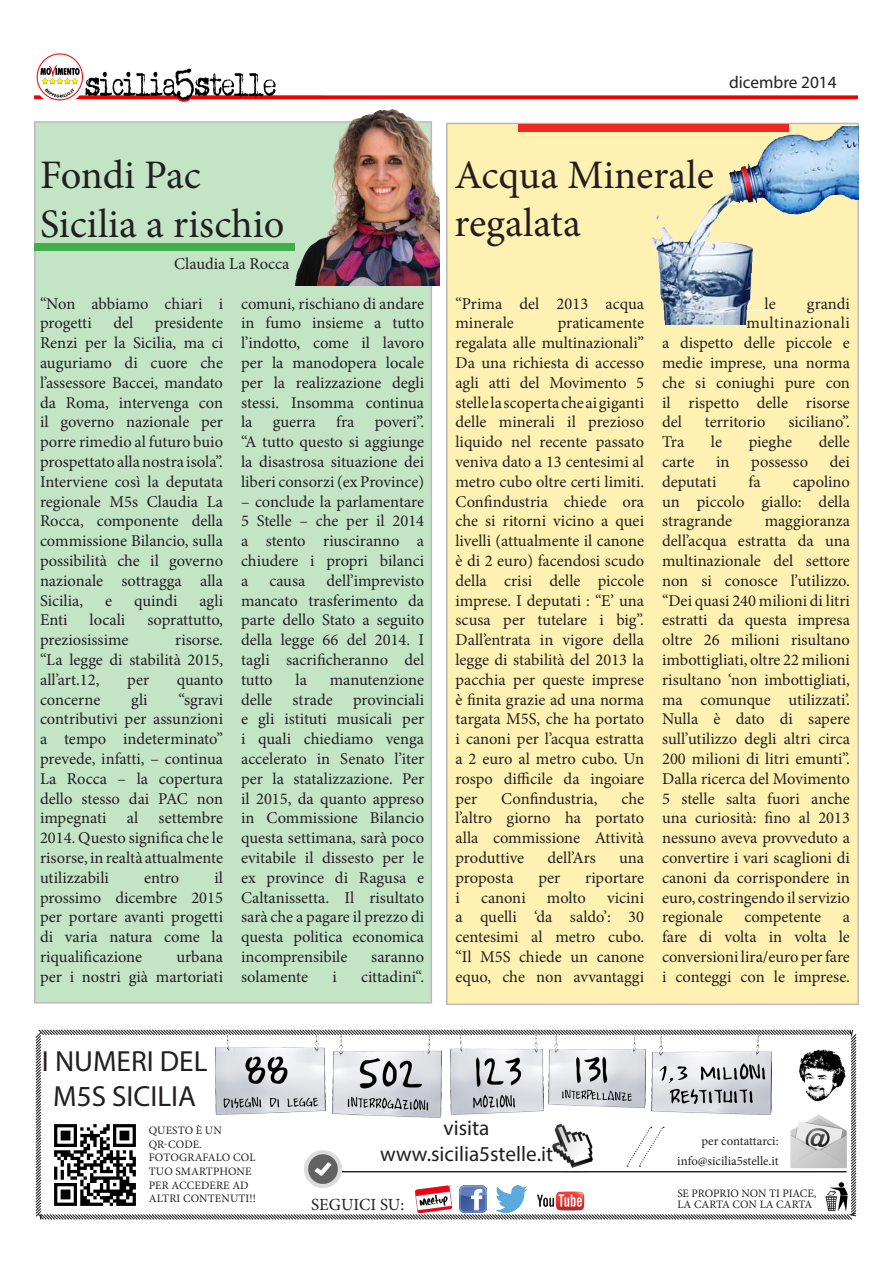
<style>
.page{position:relative;width:893px;height:1263px;background:#fff}
.page>*{position:absolute;margin:0;border:0;box-sizing:border-box;transform-origin:0 0}
.t1{font:40.5px/48.6px "Minion Pro";color:#231f20}
.t2{font:29.25px "Myriad Pro";color:#231f20}
.t3{font:21.3px "Myriad Pro";color:#231f20}
.t4{font:17.25px "Myriad Pro";color:#231f20}
.t5{font:16.95px "Minion Pro";color:#231f20}
.t6{font:16.5px/19.8px "Minion Pro";color:#231f20;text-align:justify}
.t7{font:16.5px "Minion Pro";letter-spacing:.035em;color:#231f20}
.t8{font:16.5px "Minion Pro";color:#fff}
.t9{font:12.75px "Minion Pro";color:#231f20}
.t10{font:11.4px/13.6px "Minion Pro";color:#231f20}
.s1{color:#231f20}
</style>
<div class="page">
<img style="left:34px;top:53px;width:824px;height:49px">
<svg style="left:35px;top:1029px;width:822px;height:191px"></svg>
<img style="left:822px;top:1180px;width:28px;height:32px">
<img style="left:542px;top:1116px;width:64px;height:64px">
<img style="left:416px;top:1185px;width:35px;height:27px">
<img style="left:460px;top:1185px;width:27px;height:27px">
<img style="left:495px;top:1185px;width:33px;height:27px">
<img style="left:533px;top:1181px;width:54px;height:39px">
<img style="left:796px;top:1047px;width:50px;height:55px">
<img style="left:791px;top:1114px;width:55px;height:57px">
<hr style="left:340px;top:1171px;width:506px;height:1px;background:#231f20">
<svg style="left:626px;top:1126px;width:38px;height:40px"></svg>
<img style="left:215px;top:1032px;width:111px;height:82px">
<div style="left:35px;top:122px;width:396px;height:881px;background:#c3e5c6"></div>
<div style="left:447px;top:123px;width:411px;height:881px;background:#fff1b1"></div>
<img style="left:332px;top:1035px;width:110px;height:82px">
<img style="left:549px;top:1035px;width:96px;height:72px">
<img style="left:450px;top:1032px;width:94px;height:82px">
<img style="left:651px;top:1032px;width:120px;height:82px">
<img style="left:304px;top:1150px;width:37px;height:38px">
<img style="left:248px;top:109px;width:191px;height:177px">
<div style="left:35px;top:243px;width:260px;height:7px;background:#40ae49"></div>
<div style="left:518px;top:124px;width:271px;height:8px;background:#ee2823"></div>
<img style="left:650px;top:127px;width:208px;height:198px">
<p class="t4" style="left:729px;top:72px;width:109px">dicembre 2014</p>
<p class="t1" style="left:40px;top:151px;width:246px">Fondi Pac<br>Sicilia a rischio</p>
<p class="t1" style="left:455px;top:151px;width:261px">Acqua Minerale regalata</p>
<p class="t6" style="left:174px;top:253px;width:117px">Claudia La Rocca</p>
<p class="t6" style="left:40px;top:293px;width:185px">“Non abbiamo chiari i progetti</p>
<p class="t6" style="left:40px;top:313px;width:185px;text-indent:115px">presidente Renzi per la Sicilia, ma ci auguriamo di cuore che l’assessore Baccei, mandato da Roma, intervenga con il governo nazionale per porre rimedio al futuro buio prospettato alla nostra isola”.<br>Interviene così la deputata regionale M5s Claudia La Rocca, componente della commissione Bilancio, sulla possibilità che il governo nazionale sottragga alla Sicilia,</p>
<p class="t6" style="left:113px;top:313px;width:21px">del</p>
<p class="t6" style="left:105px;top:590px;width:9px">e</p>
<p class="t6" style="left:134px;top:590px;width:45px">quindi</p>
<p class="t6" style="left:199px;top:590px;width:25px">agli</p>
<p class="t6" style="left:40px;top:610px;width:29px">Enti</p>
<p class="t6" style="left:90px;top:610px;width:37px">locali</p>
<p class="t6" style="left:147px;top:610px;width:77px">soprattutto,</p>
<p class="t6" style="left:40px;top:630px;width:90px">preziosissime</p>
<p class="t6" style="left:175px;top:630px;width:49px">risorse.</p>
<p class="t6" style="left:40px;top:650px;width:185px">“La legge di stabilità 2015, all’art.12,</p>
<p class="t6" style="left:127px;top:670px;width:23px">per</p>
<p class="t6" style="left:177px;top:670px;width:48px">quanto</p>
<p class="t6" style="left:40px;top:689px;width:185px;text-indent:138px">“sgravi contributivi per assunzioni a tempo indeterminato” prevede, infatti, – continua La Rocca – la copertura dello stesso dai PAC non impegnati al settembre 2014. Questo significa che le risorse, in realtà attualmente utilizzabili</p>
<p class="t6" style="left:40px;top:689px;width:62px">concerne</p>
<p class="t6" style="left:131px;top:689px;width:18px">gli</p>
<p class="t6" style="left:40px;top:868px;width:185px;text-indent:174px">il prossimo dicembre 2015 per portare avanti progetti di varia natura come la riqualificazione</p>
<p class="t6" style="left:144px;top:868px;width:37px">entro</p>
<p class="t6" style="left:40px;top:947px;width:185px;text-align:right">urbana<br>per i nostri già martoriati</p>
<p class="t6" style="left:241px;top:293px;width:185px">comuni, rischiano di andare in fumo insieme a tutto l’indotto, come il lavoro per la manodopera locale per la realizzazione degli stessi. Insomma continua la guerra fra poveri”.</p>
<p class="t6" style="left:241px;top:432px;width:185px">“A tutto questo si aggiunge la disastrosa situazione dei liberi consorzi (ex Province)</p>
<p class="t6" style="left:241px;top:491px;width:185px">– conclude la parlamentare 5 Stelle – che per il 2014 a stento riusciranno a chiudere i propri bilanci a</p>
<p class="t6" style="left:241px;top:571px;width:185px;text-indent:85px">dell’imprevisto mancato trasferimento da parte dello Stato a seguito della legge 66 del 2014. I tagli sacrificheranno del tutto</p>
<p class="t6" style="left:269px;top:571px;width:38px">causa</p>
<p class="t6" style="left:296px;top:670px;width:13px">la</p>
<p class="t6" style="left:241px;top:670px;width:185px;text-indent:89px">manutenzione delle strade provinciali e gli istituti musicali per i quali chiediamo venga accelerato in Senato l’iter per la statalizzazione. Per il 2015, da quanto appreso in Commissione Bilancio questa settimana, sarà poco evitabile il dissesto per le ex province di Ragusa e Caltanissetta. Il risultato sarà che a pagare il prezzo di questa politica economica incomprensibile</p>
<p class="t6" style="left:371px;top:947px;width:54px">saranno</p>
<p class="t6" style="left:241px;top:967px;width:68px">solamente</p>
<p class="t6" style="left:332px;top:967px;width:6px">i</p>
<p class="t6" style="left:361px;top:967px;width:65px">cittadini“.</p>
<p class="t2" style="left:42px;top:1043px;width:167px">I NUMERI DEL</p>
<p class="t2" style="left:53px;top:1078px;width:144px">M5S SICILIA</p>
<p class="t6" style="left:455px;top:293px;width:190px">“Prima del 2013 acqua minerale</p>
<p class="t6" style="left:455px;top:313px;width:190px;text-align:right">praticamente<br>regalata alle multinazionali”</p>
<p class="t6" style="left:455px;top:353px;width:190px">Da una richiesta di accesso agli atti del Movimento 5 stelle la scoperta che ai giganti delle minerali il prezioso liquido nel recente passato veniva dato a 13 centesimi al metro cubo oltre certi limiti.<br>Confindustria chiede ora che si ritorni vicino a quei livelli (attualmente il canone è di 2 euro) facendosi scudo della crisi delle piccole imprese. I deputati : “E’ una scusa per tutelare i big”.</p>
<p class="t6" style="left:455px;top:630px;width:190px">Dall’entrata in vigore della legge di stabilità del 2013 la pacchia per queste imprese è finita grazie ad una norma targata M5S, che ha portato i canoni per l’acqua estratta a 2 euro al metro cubo. Un rospo difficile da ingoiare per</p>
<p class="t6" style="left:455px;top:788px;width:190px;text-indent:166px">che l’altro giorno ha portato alla commissione Attività produttive</p>
<p class="t6" style="left:501px;top:788px;width:98px">Confindustria,</p>
<p class="t6" style="left:547px;top:848px;width:50px">dell’Ars</p>
<p class="t6" style="left:619px;top:848px;width:26px">una</p>
<p class="t6" style="left:455px;top:868px;width:60px">proposta</p>
<p class="t6" style="left:538px;top:868px;width:23px">per</p>
<p class="t6" style="left:585px;top:868px;width:60px">riportare</p>
<p class="t6" style="left:455px;top:887px;width:6px">i</p>
<p class="t6" style="left:481px;top:887px;width:46px">canoni</p>
<p class="t6" style="left:547px;top:887px;width:41px">molto</p>
<p class="t6" style="left:455px;top:887px;width:190px;text-indent:152px">vicini a quelli ‘da saldo’: 30 centesimi al metro cubo.</p>
<p class="t6" style="left:455px;top:947px;width:190px">“Il M5S chiede un canone equo, che non avvantaggi</p>
<p class="t8" style="left:748px;top:292px;width:29px">__<span class="s1">le</span></p>
<p class="t6" style="left:807px;top:293px;width:45px">grandi</p>
<p class="t7" style="left:746px;top:312px;width:105px">multinazionali</p>
<p class="t6" style="left:662px;top:333px;width:189px">a dispetto delle piccole e</p>
<p class="t6" style="left:662px;top:353px;width:189px">medie imprese, una norma</p>
<p class="t6" style="left:662px;top:373px;width:189px">che si coniughi pure con</p>
<p class="t6" style="left:662px;top:392px;width:189px">il rispetto delle risorse</p>
<p class="t6" style="left:662px;top:412px;width:21px">del</p>
<p class="t6" style="left:705px;top:412px;width:62px">territorio</p>
<p class="t6" style="left:788px;top:412px;width:63px">siciliano”.</p>
<p class="t6" style="left:662px;top:432px;width:24px">Tra</p>
<p class="t6" style="left:711px;top:432px;width:13px">le</p>
<p class="t6" style="left:749px;top:432px;width:45px">pieghe</p>
<p class="t6" style="left:819px;top:432px;width:33px">delle</p>
<p class="t6" style="left:662px;top:452px;width:34px">carte</p>
<p class="t6" style="left:716px;top:452px;width:15px">in</p>
<p class="t6" style="left:751px;top:452px;width:58px">possesso</p>
<p class="t6" style="left:830px;top:452px;width:22px">dei</p>
<p class="t6" style="left:662px;top:472px;width:56px">deputati</p>
<p class="t6" style="left:749px;top:472px;width:14px">fa</p>
<p class="t6" style="left:662px;top:472px;width:189px;text-indent:131px">capolino un piccolo giallo: della stragrande</p>
<p class="t6" style="left:662px;top:511px;width:189px;text-indent:103px">maggioranza dell’acqua estratta da una multinazionale del settore non si conosce l’utilizzo. “Dei quasi 240 milioni di litri estratti da questa impresa oltre 26 milioni risultano imbottigliati, oltre 22 milioni risultano ‘non imbottigliati, ma comunque utilizzati’.<br>Nulla è dato di sapere sull’utilizzo degli altri circa 200 milioni di litri emunti”.</p>
<p class="t6" style="left:662px;top:769px;width:189px">Dalla ricerca del Movimento 5 stelle salta fuori anche una curiosità: fino al 2013 nessuno aveva provveduto a convertire i vari scaglioni di canoni da corrispondere in euro, costringendo il servizio regionale</p>
<p class="t6" style="left:744px;top:907px;width:78px">competente</p>
<p class="t6" style="left:662px;top:907px;width:189px;text-indent:181px">a fare di volta in volta le conversioni lira/euro per fare i conteggi con le imprese.</p>
<p class="t3" style="left:444px;top:1115px;width:47px">visita</p>
<p class="t3" style="left:380px;top:1140px;width:174px">www.sicilia5stelle.it</p>
<p class="t10" style="left:149px;top:1124px;width:109px">QUESTO È UN<br>QR-CODE.<br>FOTOGRAFALO COL<br>TUO SMARTPHONE<br>PER ACCEDERE AD<br>ALTRI CONTENUTI!!</p>
<p class="t9" style="left:701px;top:1132px;width:79px">per contattarci:</p>
<p class="t9" style="left:677px;top:1152px;width:103px">info@sicilia5stelle.it</p>
<p class="t5" style="left:311px;top:1193px;width:94px">SEGUICI SU:</p>
<p class="t10" style="left:677px;top:1187px;width:141px;line-height:11.4px">SE PROPRIO NON TI PIACE,<br>LA CARTA CON LA CARTA</p>
</div>
